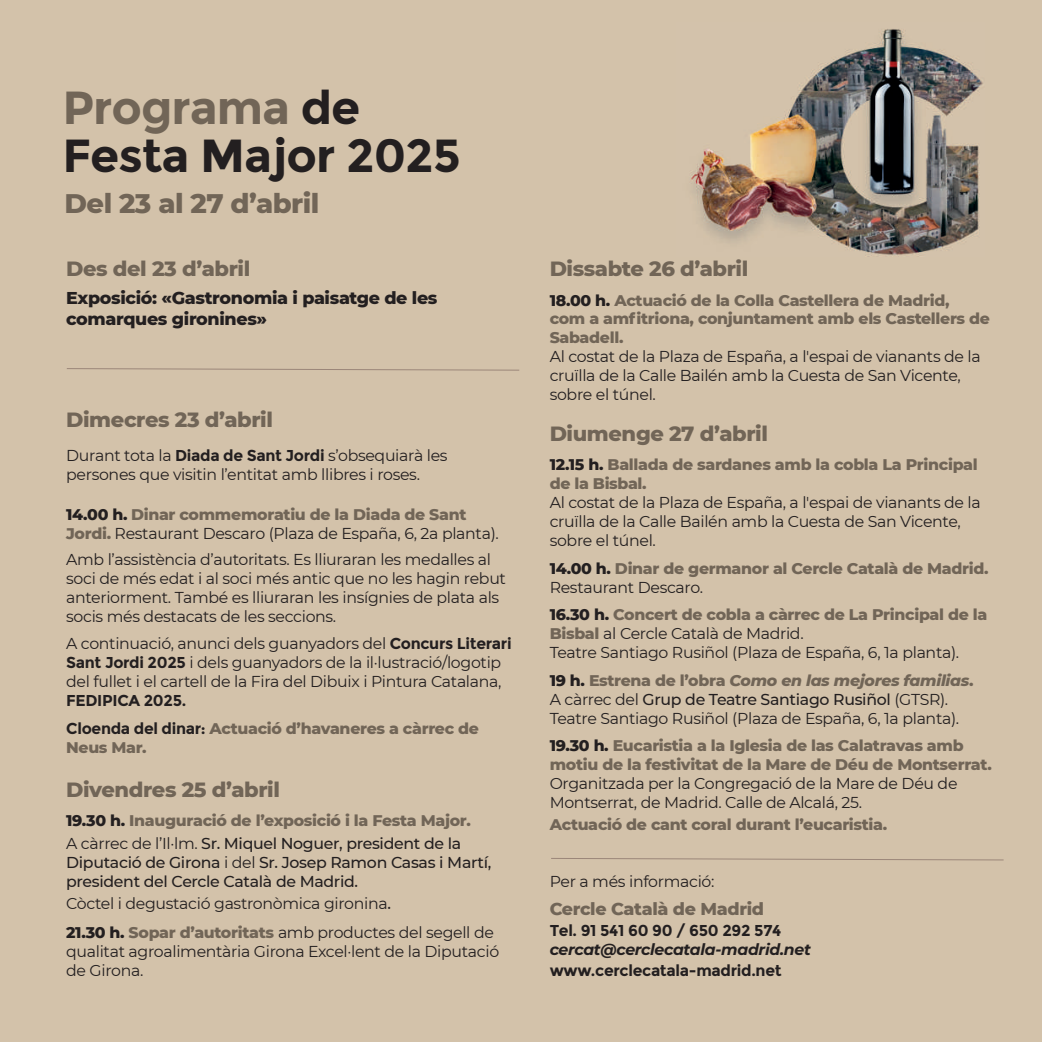
<style>
.page{position:relative;width:1042px;height:1042px;background:#d3c2aa}
.page>*{position:absolute;margin:0;border:0;box-sizing:border-box;transform-origin:0 0}
.t1{font:700 46.38px/48.3px "Montserrat";letter-spacing:-.02em;color:#231f20}
.t2{font:800 27.47px "Montserrat";letter-spacing:-.02em;color:#716557}
.t3{font:800 21px "Montserrat";letter-spacing:-.02em;color:#716557}
.t4{font:800 17.5px/21px "Montserrat";letter-spacing:-.02em;color:#231f20}
.t5{font:800 17.5px "Montserrat";letter-spacing:-.02em;color:#716557}
.t6{font:15.75px/18.9px "Montserrat";letter-spacing:-.02em;color:#231f20}
.t7{font:800 15.75px/18.9px "Montserrat";letter-spacing:-.02em;color:#716557}
.t8{font:700 15.75px/27.7px "Montserrat";letter-spacing:-.02em;color:#231f20}
.t9{font:500 15.75px/18.9px "Montserrat";letter-spacing:-.02em;color:#231f20}
.t10{font:italic 700 15.75px "Montserrat";letter-spacing:-.02em;color:#231f20}
.s1{color:#716557}
.s2{font-weight:700}
.s3{font-weight:800}
.s4{font-weight:800;color:#716557}
.s5{color:#231f20}
.s6{font-weight:400;color:#231f20}
.s7{font-weight:500;color:#231f20}
.s8{font-weight:400}
.s9{font-weight:500}
.s10{font-weight:800;font-style:italic;color:#716557}
</style>
<div class="page">
<svg style="left:67px;top:368px;width:453px;height:3px"></svg>
<svg style="left:551px;top:858px;width:453px;height:3px"></svg>
<img style="left:691px;top:29px;width:292px;height:226px">
<h1 class="t1" style="left:62px;top:84px;width:400px"><span class="s1">Programa</span> de<br>Festa Major 2025</h1>
<h2 class="t2" style="left:65px;top:183px;width:256px">Del 23 al 27 d’abril</h2>
<h3 class="t3" style="left:66px;top:253px;width:186px">Des del 23 d’abril</h3>
<p class="t4" style="left:66px;top:286px;width:373px">Exposició: «Gastronomia i paisatge de les comarques gironines»</p>
<h3 class="t3" style="left:66px;top:404px;width:208px">Dimecres 23 d’abril</h3>
<p class="t6" style="left:66px;top:446px;width:383px">Durant tota la <span class="s2">Diada de Sant Jordi</span> s’obsequiarà les persones que visitin l’entitat amb llibres i roses.</p>
<p class="t6" style="left:66px;top:504px;width:434px"><span class="s3">14.00 h.</span> <span class="s4">Dinar commemoratiu de la Diada de Sant<br>Jordi.</span> Restaurant Descaro (Plaza de España, 6, 2a planta).</p>
<p class="t6" style="left:66px;top:549px;width:441px">Amb l’assistència d’autoritats. Es lliuraran les medalles al soci de més edat i al soci més antic que no les hagin rebut anteriorment. També es lliuraran les insígnies de plata als socis més destacats de les seccions.</p>
<p class="t6" style="left:66px;top:634px;width:447px">A continuació, anunci dels guanyadors del <span class="s2">Concurs Literari<br>Sant Jordi 2025</span> i dels guanyadors de la il·lustració/logotip del fullet i el cartell de la Fira del Dibuix i Pintura Catalana,</p>
<p class="t8" style="left:66px;top:687px;width:414px">FEDIPICA 2025.<br>Cloenda del dinar: <span class="s4">Actuació d’havaneres a càrrec de</span></p>
<p class="t7" style="left:66px;top:737px;width:82px">Neus Mar.</p>
<h3 class="t3" style="left:66px;top:774px;width:215px">Divendres 25 d’abril</h3>
<p class="t7" style="left:66px;top:809px;width:406px;line-height:22.4px"><span class="s5">19.30 h.</span> Inauguració de l’exposició i la Festa Major.<br><span class="s6">A càrrec de l’Il·lm.</span> <span class="s7">Sr. Miquel Noguer, president de la</span></p>
<p class="t9" style="left:66px;top:852px;width:427px">Diputació de Girona <span class="s8">i del</span> Sr. Josep Ramon Casas i Martí, president del Cercle Català de Madrid.</p>
<p class="t6" style="left:66px;top:888px;width:429px;line-height:29.4px">Còctel i degustació gastronòmica gironina<span class="s9">.<br></span><span class="s3">21.30 h.</span> <span class="s4">Sopar d’autoritats</span> amb productes del segell de</p>
<p class="t6" style="left:66px;top:942px;width:435px">qualitat agroalimentària Girona Excel·lent de la Diputació de Girona.</p>
<h3 class="t3" style="left:550px;top:253px;width:200px">Dissabte 26 d’abril</h3>
<p class="t7" style="left:550px;top:290px;width:442px"><span class="s5">18.00 h.</span> Actuació de la Colla Castellera de Madrid,<br>com a amfitriona, conjuntament amb els Castellers de<br>Sabadell.</p>
<p class="t6" style="left:550px;top:347px;width:433px">Al costat de la Plaza de España, a l'espai de vianants de la cruïlla de la Calle Bailén amb la Cuesta de San Vicente, sobre el túnel.</p>
<h3 class="t3" style="left:550px;top:418px;width:220px">Diumenge 27 d’abril</h3>
<p class="t7" style="left:550px;top:454px;width:429px"><span class="s5">12.15 h.</span> Ballada de sardanes amb la cobla La Principal de la Bisbal.</p>
<p class="t6" style="left:550px;top:493px;width:433px">Al costat de la Plaza de España, a l'espai de vianants de la cruïlla de la Calle Bailén amb la Cuesta de San Vicente, sobre el túnel.</p>
<p class="t7" style="left:550px;top:558px;width:440px"><span class="s5">14.00 h.</span> Dinar de germanor al Cercle Català de Madrid.<br><span class="s6">Restaurant Descaro.</span></p>
<p class="t6" style="left:550px;top:605px;width:439px"><span class="s3">16.30 h.</span> <span class="s4">Concert de cobla a càrrec de La Principal de la<br>Bisbal</span> al Cercle Català de Madrid.<br>Teatre Santiago Rusiñol (Plaza de España, 6, 1a planta).</p>
<p class="t6" style="left:550px;top:670px;width:425px"><span class="s3">19 h.</span> <span class="s4">Estrena de l’obra</span> <span class="s10">Como en las mejores familias</span><span class="s4">.<br></span>A càrrec del <span class="s9">Grup de Teatre Santiago Rusiñol</span> (GTSR).<br>Teatre Santiago Rusiñol (Plaza de España, 6, 1a planta).</p>
<p class="t7" style="left:550px;top:735px;width:444px"><span class="s5">19.30 h.</span> Eucaristia a la Iglesia de las Calatravas amb motiu de la festivitat de la Mare de Déu de Montserrat.</p>
<p class="t6" style="left:550px;top:773px;width:409px">Organitzada per la Congregació de la Mare de Déu de<br>Montserrat, de Madrid. Calle de Alcalá, 25.</p>
<p class="t7" style="left:550px;top:814px;width:339px">Actuació de cant coral durant l’eucaristia.</p>
<p class="t6" style="left:550px;top:872px;width:166px">Per a més informació:</p>
<p class="t5" style="left:550px;top:896px;width:216px">Cercle Català de Madrid</p>
<p class="t8" style="left:550px;top:916px;width:233px">Tel. 91 541 60 90 / 650 292 574</p>
<p class="t10" style="left:550px;top:938px;width:263px">cercat@cerclecatala-madrid.net</p>
<p class="t8" style="left:550px;top:956px;width:233px">www.cerclecatala-madrid.net</p>
</div>
